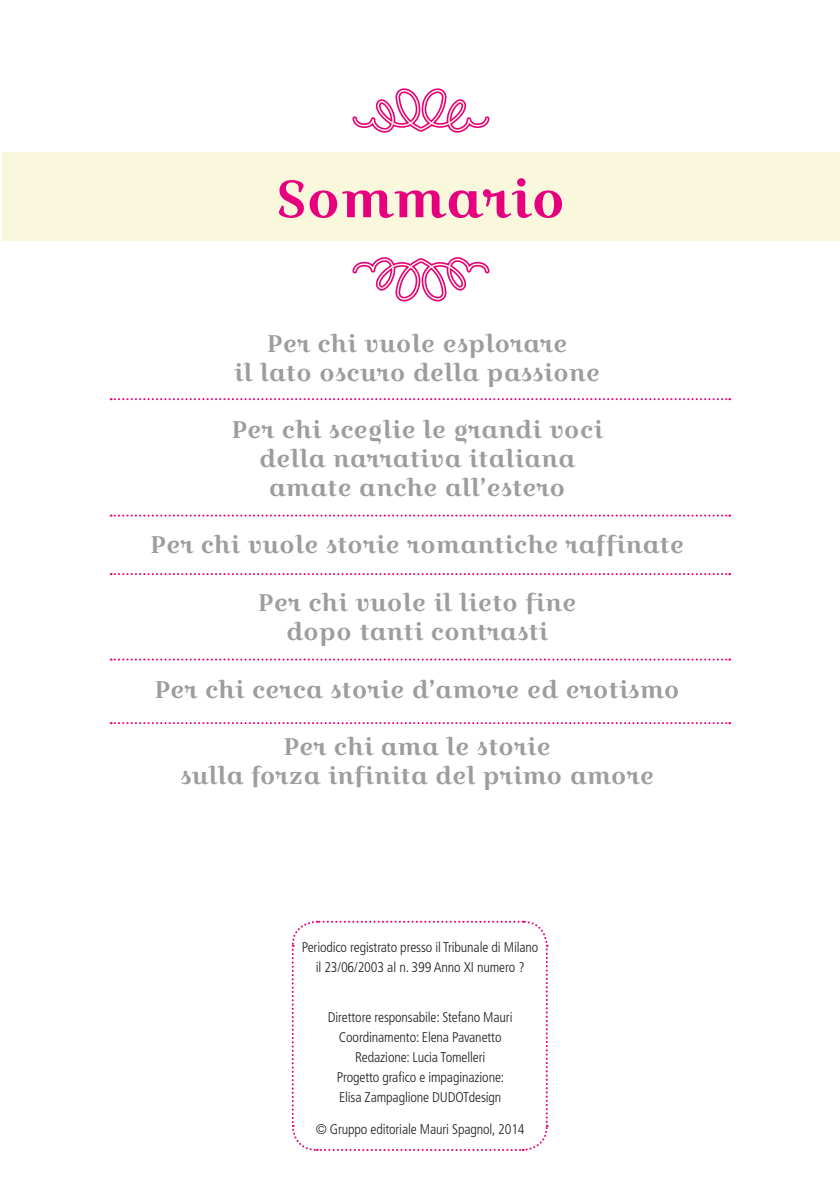
<style>
.page{position:relative;width:840px;height:1191px;background:#fff}
.page>*{position:absolute;margin:0;border:0;box-sizing:border-box;transform-origin:0 0}
.t1{font:52px "Croissant One";color:#e6007d}
.t2{font:24px/28.8px "Croissant One";color:#9d9d9c;text-align:center}
.t3{font:300 condensed 14px/20px "Frutiger";letter-spacing:-.01em;color:#1d1d1b;text-align:center}
</style>
<div class="page">
<svg style="left:291px;top:920px;width:257px;height:231px"></svg>
<div style="left:2px;top:153px;width:837px;height:88px;background:#f9f7dc"></div>
<svg style="left:352px;top:88px;width:138px;height:45px"></svg>
<svg style="left:352px;top:257px;width:138px;height:45px"></svg>
<svg style="left:111px;top:398px;width:618px;height:2px"></svg>
<svg style="left:111px;top:514px;width:618px;height:2px"></svg>
<svg style="left:111px;top:573px;width:618px;height:2px"></svg>
<svg style="left:111px;top:658px;width:618px;height:2px"></svg>
<svg style="left:111px;top:722px;width:618px;height:2px"></svg>
<h1 class="t1" style="left:276px;top:161px;width:290px">Sommario</h1>
<p class="t2" style="left:234px;top:329px;width:367px">Per chi vuole esplorare<br>il lato oscuro della passione</p>
<p class="t2" style="left:231px;top:415px;width:373px">Per chi sceglie le grandi voci della narrativa italiana amate anche all’estero</p>
<p class="t2" style="left:150px;top:530px;width:535px">Per chi vuole storie romantiche raffinate</p>
<p class="t2" style="left:258px;top:588px;width:320px">Per chi vuole il lieto fine dopo tanti contrasti</p>
<p class="t2" style="left:154px;top:674px;width:526px">Per chi cerca storie d’amore ed erotismo</p>
<p class="t2" style="left:180px;top:732px;width:475px">Per chi ama le storie<br>sulla forza infinita del primo amore</p>
<p class="t3" style="left:302px;top:937px;width:238px">Periodico registrato presso il Tribunale di Milano il 23/06/2003 al n. 399 Anno XI numero ?</p>
<p class="t3" style="left:327px;top:1007px;width:186px">Direttore responsabile: Stefano Mauri Coordinamento: Elena Pavanetto Redazione: Lucia Tomelleri<br>Progetto grafico e impaginazione:<br>Elisa Zampaglione DUDOTdesign</p>
<p class="t3" style="left:315px;top:1119px;width:210px">© Gruppo editoriale Mauri Spagnol, 2014</p>
</div>
